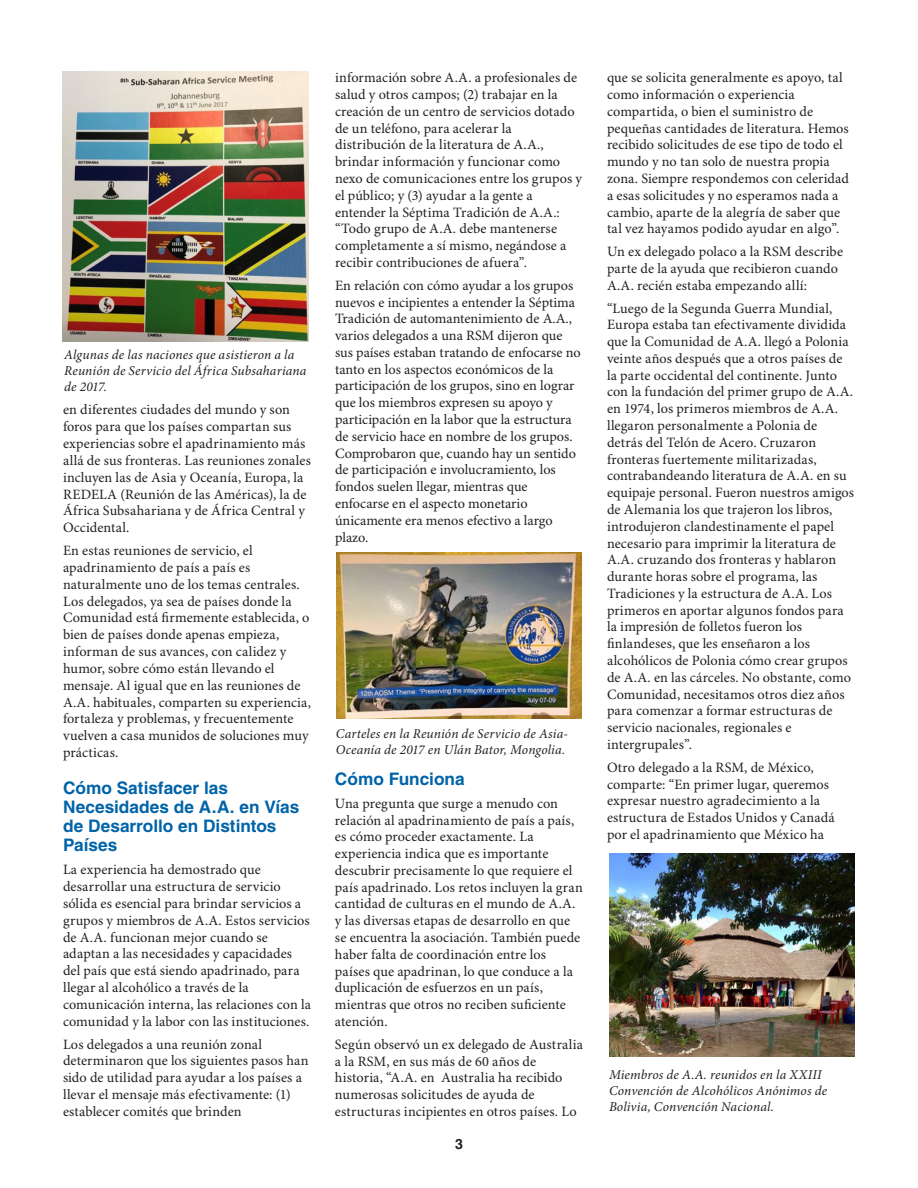
<style>
.page{position:relative;width:918px;height:1188px;background:#fff}
.page>*{position:absolute;margin:0;border:0;box-sizing:border-box;transform-origin:0 0}
.t1{font:700 17.25px/19px "Helvetica LT Std";color:#0163a8}
.Body{font:14.25px/16.8px "Minion Pro";letter-spacing:.005em;color:#231f20}
.t2{font:700 14.25px "Helvetica LT Std";color:#231f20}
.Body-2{font:italic 13.5px/15.8px "Minion Pro";letter-spacing:.01em;color:#231f20}
</style>
<div class="page">
<img style="left:336px;top:552px;width:246px;height:166px">
<img style="left:62px;top:72px;width:247px;height:269px">
<img style="left:609px;top:853px;width:246px;height:204px">
<p class="Body-2" style="left:64px;top:347px;width:244px">Algunas de las naciones que asistieron a la<br>Reunión de Servicio del África Subsahariana de 2017.</p>
<p class="Body" style="left:63px;top:402px;width:250px">en diferentes ciudades del mundo y son foros para que los países compartan sus experiencias sobre el apadrinamiento más allá de sus fronteras. Las reuniones zonales incluyen las de Asia y Oceanía, Europa, la REDELA (Reunión de las Américas), la de África Subsahariana y de África Central y Occidental.</p>
<p class="Body" style="left:63px;top:543px;width:249px">En estas reuniones de servicio, el apadrinamiento de país a país es naturalmente uno de los temas centrales.<br>Los delegados, ya sea de países donde la Comunidad está firmemente establecida, o bien de países donde apenas empieza, informan de sus avances, con calidez y humor, sobre cómo están llevando el mensaje. Al igual que en las reuniones de A.A. habituales, comparten su experiencia, fortaleza y problemas, y frecuentemente vuelven a casa munidos de soluciones muy prácticas.</p>
<p class="t1" style="left:63px;top:778px;width:238px">Cómo Satisfacer las<br>Necesidades de A.A. en Vías de Desarrollo en Distintos<br>Países</p>
<p class="Body" style="left:63px;top:862px;width:250px">La experiencia ha demostrado que desarrollar una estructura de servicio sólida es esencial para brindar servicios a grupos y miembros de A.A. Estos servicios de A.A. funcionan mejor cuando se adaptan a las necesidades y capacidades del país que está siendo apadrinado, para llegar al alcohólico a través de la comunicación interna, las relaciones con la comunidad y la labor con las instituciones.</p>
<p class="Body" style="left:63px;top:1036px;width:247px">Los delegados a una reunión zonal determinaron que los siguientes pasos han sido de utilidad para ayudar a los países a llevar el mensaje más efectivamente: (1) establecer comités que brinden</p>
<p class="Body" style="left:335px;top:70px;width:249px">información sobre A.A. a profesionales de salud y otros campos; (2) trabajar en la creación de un centro de servicios dotado de un teléfono, para acelerar la distribución de la literatura de A.A., brindar información y funcionar como nexo de comunicaciones entre los grupos y el público; y (3) ayudar a la gente a entender la Séptima Tradición de A.A.: “Todo grupo de A.A. debe mantenerse completamente a sí mismo, negándose a recibir contribuciones de afuera”.</p>
<p class="Body" style="left:335px;top:277px;width:247px">En relación con cómo ayudar a los grupos nuevos e incipientes a entender la Séptima Tradición de automantenimiento de A.A., varios delegados a una RSM dijeron que sus países estaban tratando de enfocarse no tanto en los aspectos económicos de la participación de los grupos, sino en lograr que los miembros expresen su apoyo y participación en la labor que la estructura de servicio hace en nombre de los grupos.<br>Comprobaron que, cuando hay un sentido de participación e involucramiento, los fondos suelen llegar, mientras que enfocarse en el aspecto monetario únicamente era menos efectivo a largo plazo.</p>
<p class="Body-2" style="left:336px;top:726px;width:234px">Carteles en la Reunión de Servicio de Asia-<br>Oceanía de 2017 en Ulán Bator, Mongolia.</p>
<p class="t1" style="left:335px;top:769px;width:131px">Cómo Funciona</p>
<p class="Body" style="left:335px;top:795px;width:249px">Una pregunta que surge a menudo con relación al apadrinamiento de país a país, es cómo proceder exactamente. La experiencia indica que es importante descubrir precisamente lo que requiere el país apadrinado. Los retos incluyen la gran cantidad de culturas en el mundo de A.A. y las diversas etapas de desarrollo en que se encuentra la asociación. También puede haber falta de coordinación entre los países que apadrinan, lo que conduce a la duplicación de esfuerzos en un país, mientras que otros no reciben suficiente atención.</p>
<p class="Body" style="left:335px;top:1036px;width:249px">Según observó un ex delegado de Australia a la RSM, en sus más de 60 años de historia, “A.A. en Australia ha recibido numerosas solicitudes de ayuda de estructuras incipientes en otros países. Lo</p>
<p class="t2" style="left:455px;top:1136px;width:9px">3</p>
<p class="Body" style="left:607px;top:70px;width:244px">que se solicita generalmente es apoyo, tal como información o experiencia compartida, o bien el suministro de pequeñas cantidades de literatura. Hemos recibido solicitudes de ese tipo de todo el mundo y no tan solo de nuestra propia zona. Siempre respondemos con celeridad a esas solicitudes y no esperamos nada a cambio, aparte de la alegría de saber que tal vez hayamos podido ayudar en algo”.</p>
<p class="Body" style="left:607px;top:244px;width:238px">Un ex delegado polaco a la RSM describe parte de la ayuda que recibieron cuando<br>A.A. recién estaba empezando allí:</p>
<p class="Body" style="left:607px;top:300px;width:249px">“Luego de la Segunda Guerra Mundial, Europa estaba tan efectivamente dividida que la Comunidad de A.A. llegó a Polonia veinte años después que a otros países de la parte occidental del continente. Junto con la fundación del primer grupo de A.A. en 1974, los primeros miembros de A.A. llegaron personalmente a Polonia de detrás del Telón de Acero. Cruzaron fronteras fuertemente militarizadas, contrabandeando literatura de A.A. en su equipaje personal. Fueron nuestros amigos de Alemania los que trajeron los libros, introdujeron clandestinamente el papel necesario para imprimir la literatura de A.A. cruzando dos fronteras y hablaron durante horas sobre el programa, las Tradiciones y la estructura de A.A. Los primeros en aportar algunos fondos para la impresión de folletos fueron los finlandeses, que les enseñaron a los alcohólicos de Polonia cómo crear grupos de A.A. en las cárceles. No obstante, como Comunidad, necesitamos otros diez años para comenzar a formar estructuras de servicio nacionales, regionales e intergrupales”.</p>
<p class="Body" style="left:607px;top:759px;width:229px">Otro delegado a la RSM, de México, comparte: “En primer lugar, queremos expresar nuestro agradecimiento a la estructura de Estados Unidos y Canadá por el apadrinamiento que México ha</p>
<p class="Body-2" style="left:609px;top:1067px;width:220px">Miembros de A.A. reunidos en la XXIII<br>Convención de Alcohólicos Anónimos de<br>Bolivia, Convención Nacional.</p>
</div>
